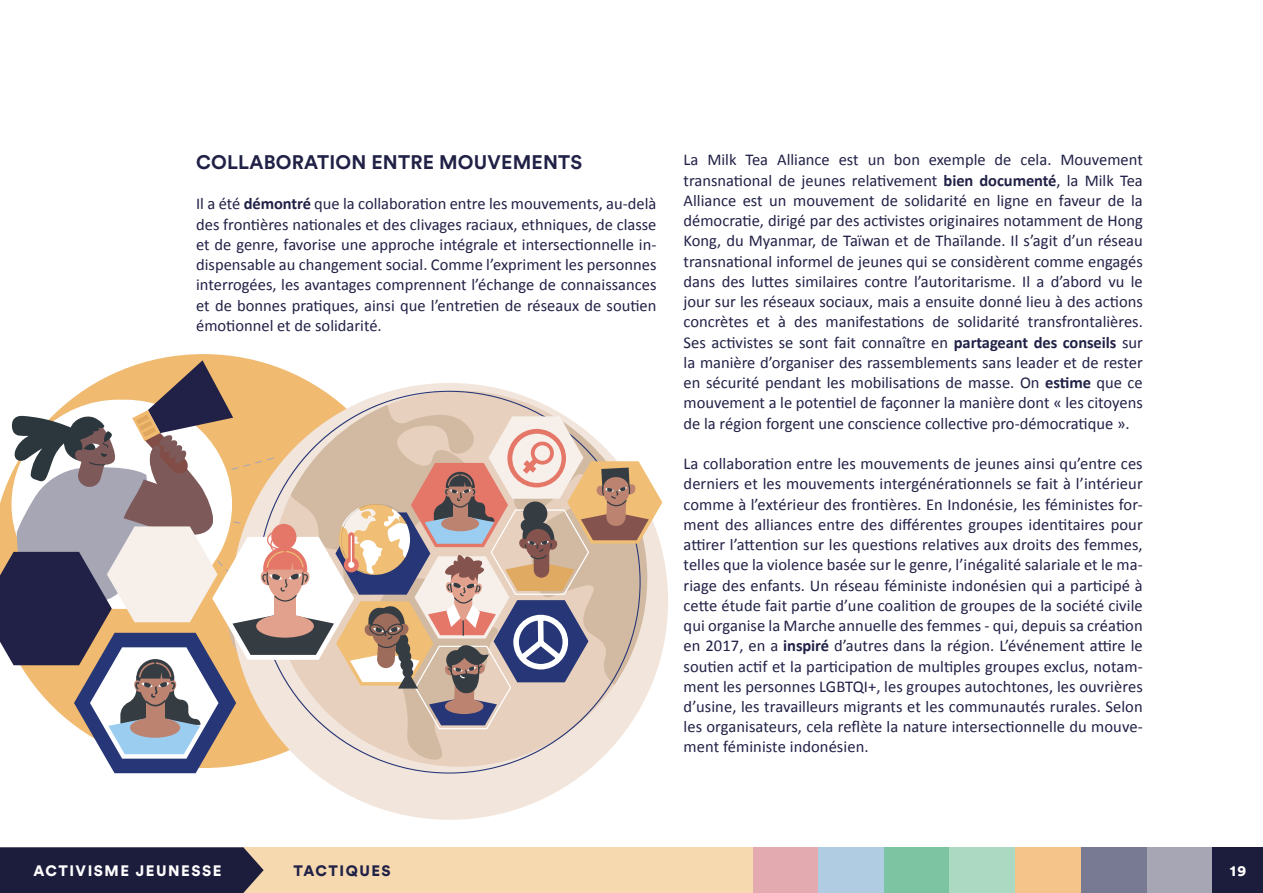
<style>
.page{position:relative;width:1263px;height:893px;background:#fff}
.page>*{position:absolute;margin:0;border:0;box-sizing:border-box;transform-origin:0 0}
.t1{font:700 19.5px "Circular Std";letter-spacing:.01em;color:#212147}
.t2{font:16.5px/20.2px "Calibri";color:#212147;text-align:justify}
.t3{font:900 15px "Circular Std";letter-spacing:.1em;color:#fff}
.t4{font:900 15px "Circular Std";letter-spacing:.1em;color:#212147}
.s1{font-weight:700}
</style>
<div class="page">
<div style="left:1212px;top:847px;width:51px;height:46px;background:#1c1c3d"></div>
<div style="left:1146px;top:847px;width:66px;height:46px;background:#a6a6b5"></div>
<div style="left:753px;top:847px;width:65px;height:46px;background:#e3abb0"></div>
<div style="left:818px;top:847px;width:66px;height:46px;background:#b0cce3"></div>
<div style="left:884px;top:847px;width:65px;height:46px;background:#7dc4a3"></div>
<div style="left:949px;top:847px;width:66px;height:46px;background:#abd9c2"></div>
<div style="left:1015px;top:847px;width:66px;height:46px;background:#f5c48a"></div>
<div style="left:1080px;top:847px;width:66px;height:46px;background:#787a94"></div>
<div style="left:231px;top:383px;width:437px;height:437px;background:#f2e5dc;border-radius:50%"></div>
<svg style="left:0;top:360px;width:662px;height:413px"></svg>
<hr style="left:351px;top:535px;width:1px;height:30px;background:#fff">
<div style="left:242px;top:847px;width:511px;height:46px;background:#f7d9b0"></div>
<div style="left:0;top:847px;width:264px;height:46px;background:#1c1c3d"></div>
<p class="t1" style="left:196px;top:149px;width:387px">COLLABORATION ENTRE MOUVEMENTS</p>
<p class="t2" style="left:196px;top:194px;width:462px">Il a été <span class="s1">démontré</span> que la collaboration entre les mouvements, au-delà des frontières nationales et des clivages raciaux, ethniques, de classe et de genre, favorise une approche intégrale et intersectionnelle in&shy;dispensable au changement social. Comme l’expriment les personnes interrogées, les avantages comprennent l’échange de connaissances et de bonnes pratiques, ainsi que l’entretien de réseaux de soutien émotionnel et de solidarité.</p>
<p class="t2" style="left:684px;top:150px;width:461px">La Milk Tea Alliance est un bon exemple de cela. Mouvement transnational de jeunes relativement <span class="s1">bien documenté</span>, la Milk Tea Alliance est un mouvement de solidarité en ligne en faveur de la démocratie, dirigé par des activistes originaires notamment de Hong Kong, du Myanmar, de Taïwan et de Thaïlande. Il s’agit d’un réseau transnational informel de jeunes qui se considèrent comme engagés dans des luttes similaires contre l’autoritarisme. Il a d’abord vu le jour sur les réseaux sociaux, mais a ensuite donné lieu à des actions concrètes et à des manifestations de solidarité transfrontalières.<br>Ses activistes se sont fait connaître en <span class="s1">partageant des conseils</span> sur la manière d’organiser des rassemblements sans leader et de rester en sécurité pendant les mobilisations de masse. On <span class="s1">estime</span> que ce mouvement a le potentiel de façonner la manière dont « les citoyens de la région forgent une conscience collective pro-démocratique ».</p>
<p class="t2" style="left:684px;top:454px;width:461px">La collaboration entre les mouvements de jeunes ainsi qu’entre ces derniers et les mouvements intergénérationnels se fait à l’intérieur comme à l’extérieur des frontières. En Indonésie, les féministes for&shy;ment des alliances entre des différentes groupes identitaires pour attirer l’attention sur les questions relatives aux droits des femmes, telles que la violence basée sur le genre, l’inégalité salariale et le ma&shy;riage des enfants. Un réseau féministe indonésien qui a participé à cette étude fait partie d’une coalition de groupes de la société civile qui organise la Marche annuelle des femmes - qui, depuis sa création en 2017, en a <span class="s1">inspiré</span> d’autres dans la région. L’événement attire le soutien actif et la participation de multiples groupes exclus, notam&shy;ment les personnes LGBTQI+, les groupes autochtones, les ouvrières d’usine, les travailleurs migrants et les communautés rurales. Selon les organisateurs, cela reflète la nature intersectionnelle du mouve&shy;ment féministe indonésien.</p>
<p class="t3" style="left:34px;top:861px;width:189px">ACTIVISME JEUNESSE</p>
<p class="t4" style="left:294px;top:861px;width:99px">TACTIQUES</p>
<p class="t3" style="left:1230px;top:861px;width:18px">19</p>
</div>
